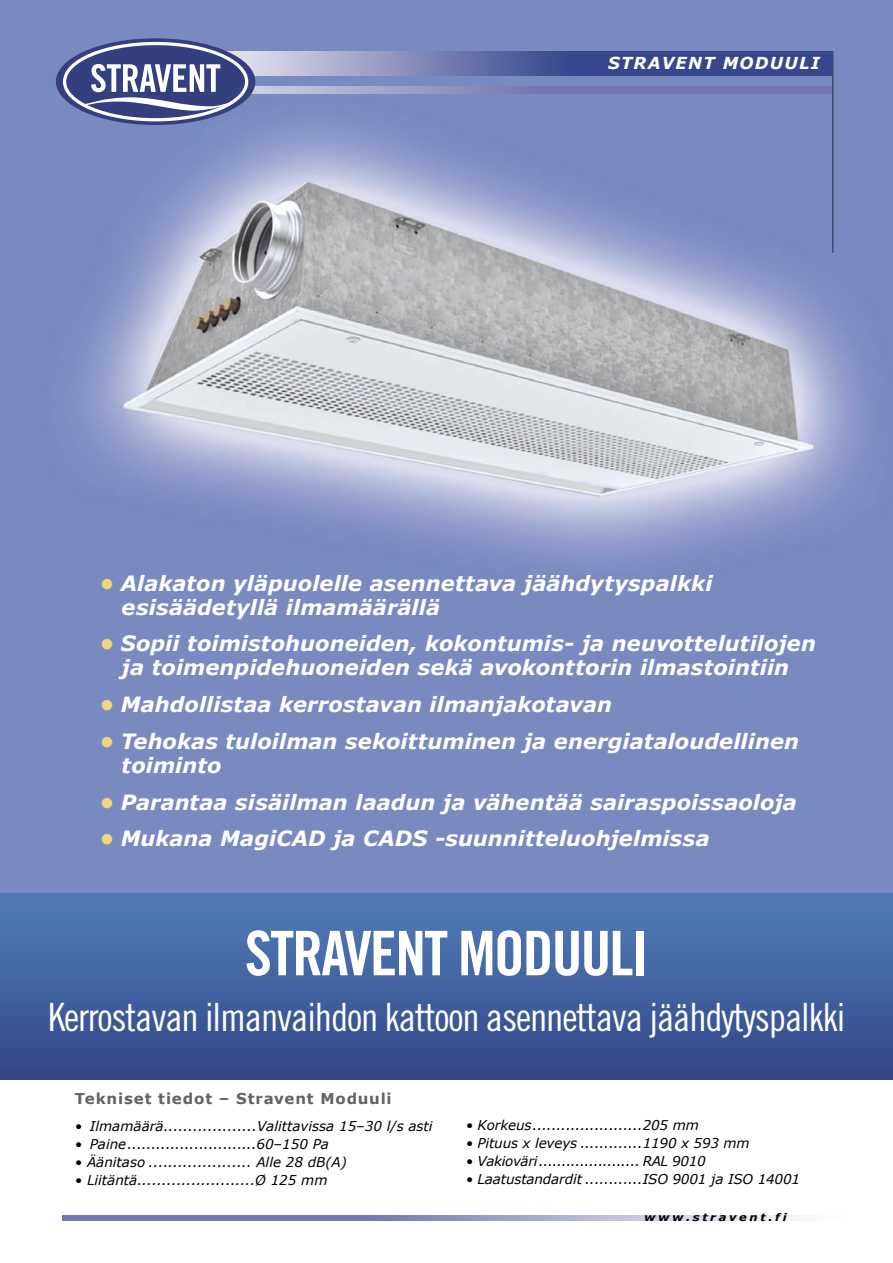
<style>
.page{position:relative;width:893px;height:1263px;background:#fff}
.page>*{position:absolute;margin:0;border:0;box-sizing:border-box;transform-origin:0 0}
.t1{font:61.5px "Trade Gothic Bold Cond Twenty";letter-spacing:-.03em;color:#fff}
.t2{font:39px "Trade Gothic Cond Eighteen";letter-spacing:-.03em;color:#fff}
.Otsikko{font:italic 700 21px/24px "Verdana";color:#fff}
.Leipis{font:italic 700 16.5px "Verdana";letter-spacing:.075em;color:#fff}
.t3{font:700 15px "Verdana";letter-spacing:.055em;color:#636363}
.t4{font:italic 13.5px "Verdana";letter-spacing:-.01em;color:#000}
.Leipis-2{font:italic 700 10.5px "Verdana";letter-spacing:.23em;color:#000;scale:1.1 1}
.s1{color:#f0d57e}
</style>
<div class="page">
<img style="left:0;top:0;width:893px;height:893px">
<div style="left:1px;top:893px;width:892px;height:186px;background:linear-gradient(to bottom,#517eb8,#334588)"></div>
<svg style="left:63px;top:1216px;width:732px;height:5px;background:#989cc4"></svg>
<svg style="left:228px;top:51px;width:604px;height:24px;background:#646fa6"></svg>
<svg style="left:252px;top:87px;width:580px;height:6px;background:#888dbb"></svg>
<hr style="left:832px;top:51px;width:1px;height:202px;background:#394e6e">
<svg style="left:56px;top:38px;width:199px;height:87px;background:#4d588f"></svg>
<div style="left:63px;top:42px;width:185px;height:79px;border:3px solid #fff;border-radius:50%"></div>
<svg style="left:83px;top:64px;width:147px;height:47px"></svg>
<p class="Leipis" style="left:608px;top:52px;width:213px">STRAVENT MODUULI</p>
<p class="Otsikko" style="left:122px;top:570px;width:592px;text-indent:-22px"><span class="s1">•</span> Alakaton yläpuolelle asennettava jäähdytyspalkki esisäädetyllä ilmamäärällä</p>
<p class="Otsikko" style="left:99px;top:631px;width:718px;text-align:center"><span class="s1">•</span> Sopii toimistohuoneiden, kokontumis- ja neuvottelutilojen ja toimenpidehuoneiden sekä avokonttorin ilmastointiin</p>
<p class="Otsikko" style="left:99px;top:692px;width:514px"><span class="s1">•</span> Mahdollistaa kerrostavan ilmanjakotavan</p>
<p class="Otsikko" style="left:122px;top:728px;width:679px;text-indent:-22px"><span class="s1">•</span> Tehokas tuloilman sekoittuminen ja energiataloudellinen toiminto</p>
<p class="Otsikko" style="left:99px;top:789px;width:699px"><span class="s1">•</span> Parantaa sisäilman laadun ja vähentää sairaspoissaoloja</p>
<p class="Otsikko" style="left:99px;top:826px;width:612px"><span class="s1">•</span> Mukana MagiCAD ja CADS -suunnitteluohjelmissa</p>
<p class="t1" style="left:245px;top:916px;width:405px">STRAVENT MODUULI</p>
<p class="t2" style="left:48px;top:993px;width:799px">Kerrostavan ilmanvaihdon kattoon asennettava jäähdytyspalkki</p>
<p class="t3" style="left:75px;top:1089px;width:318px">Tekniset tiedot – Stravent Moduuli</p>
<p class="t4" style="left:75px;top:1117px;width:359px">• Ilmamäärä...................Valittavissa 15–30 l/s asti</p>
<p class="t4" style="left:75px;top:1135px;width:256px">• Paine...........................60–150 Pa</p>
<p class="t4" style="left:75px;top:1153px;width:273px">• Äänitaso ..................... Alle 28 dB(A)</p>
<p class="t4" style="left:75px;top:1171px;width:254px">• Liitäntä........................Ø 125 mm</p>
<p class="t4" style="left:466px;top:1116px;width:235px">• Korkeus.......................205 mm</p>
<p class="t4" style="left:466px;top:1134px;width:285px">• Pituus x leveys .............1190 x 593 mm</p>
<p class="t4" style="left:466px;top:1152px;width:241px">• Vakioväri...................... RAL 9010</p>
<p class="t4" style="left:466px;top:1170px;width:336px">• Laatustandardit ............ISO 9001 ja ISO 14001</p>
<p class="Leipis-2" style="left:644px;top:1210px;width:131px">www.stravent.fi</p>
</div>
